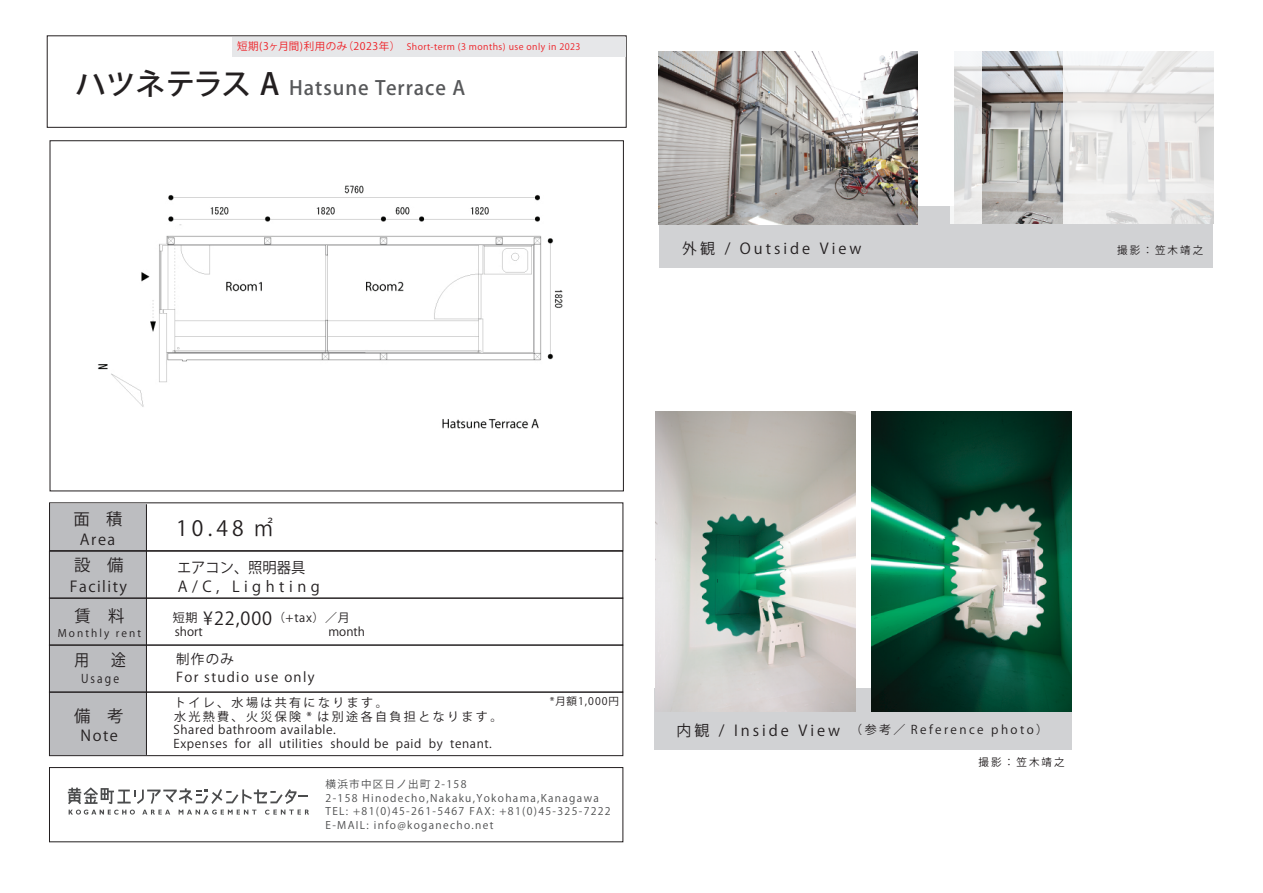
<style>
.page{position:relative;width:1263px;height:893px;background:#fff}
.page>*{position:absolute;margin:0;border:0;box-sizing:border-box;transform-origin:0 0}
.t1{font:21px "Koz Go Pro";color:#231f20}
.t2{font:500 19.5px "Koz Go Pr 6 N";letter-spacing:.05em;color:#57585a}
.t3{font:16.5px "Koz Go Pr 6 N";color:#231f20;scale:.89 1}
.t4{font:16.5px "Koz Go Pr 6 N";color:#231f20}
.t5{font:16.35px "Koz Go Pro";color:#231f20}
.t6{font:15px/18.1px "Koz Go Pro";letter-spacing:.3em;color:#231f20;scale:.95 1}
.t7{font:15px "Koz Go Pro";letter-spacing:.1em;color:#231f20}
.t8{font:15px "Koz Go Pro";letter-spacing:.2em;color:#231f20}
.t9{font:13.5px/18px "Koz Go Pr 6 N";letter-spacing:.1em;color:#231f20}
.t10{font:12px/13.5px "Koz Go Pro";letter-spacing:.05em;color:#231f20}
.t11{font:12px "Koz Go Pro";letter-spacing:.2em;color:#231f20}
.t12{font:12px "Koz Go Pr 6 N";color:#231f20}
.t13{font:12px "Koz Go Pr 6 N";color:#231f20;scale:.89 1}
.t14{font:10.5px/13.5px "Koz Go Pro";letter-spacing:.125em;color:#4b4c4d}
.t15{font:10.5px "Koz Go Pr 6 N";letter-spacing:.2em;color:#231f20}
.t16{font:10.5px "Koz Go Pro";letter-spacing:.2em;color:#231f20}
.t17{font:9px "Koz Go Pr 6 N";letter-spacing:.05em;color:#ee1d23}
.s1{font-size:10.5px}
.s2{font-size:30px;color:#231f20}
.s3{font-size:18px}
.s4{font-size:15px}
</style>
<div class="page">
<div style="left:49px;top:767px;width:574px;height:75px;border:1px solid #231f20"></div>
<svg style="left:68px;top:787px;width:241px;height:28px"></svg>
<div style="left:49px;top:504px;width:97px;height:251px;background:#bcbdc0"></div>
<div style="left:49px;top:551px;width:574px;height:47px;border:1px solid #231f20"></div>
<div style="left:49px;top:598px;width:574px;height:47px;border:1px solid #231f20"></div>
<div style="left:49px;top:645px;width:574px;height:47px;border:1px solid #231f20"></div>
<div style="left:49px;top:692px;width:574px;height:64px;border:1px solid #231f20"></div>
<hr style="left:146px;top:504px;width:1px;height:251px;background:#231f20">
<div style="left:49px;top:503px;width:574px;height:48px;border:1px solid #231f20"></div>
<div style="left:47px;top:35px;width:580px;height:93px;border:1px solid #231f20"></div>
<div style="left:232px;top:37px;width:393px;height:20px;background:#e6e7e9"></div>
<img style="left:97px;top:185px;width:466px;height:244px">
<div style="left:659px;top:206px;width:554px;height:61px;background:#d1d2d4"></div>
<div style="left:655px;top:688px;width:417px;height:61px;background:#d1d2d4"></div>
<img style="left:981px;top:51px;width:83px;height:172px">
<img style="left:659px;top:52px;width:258px;height:172px">
<svg style="left:950px;top:51px;width:31px;height:172px"></svg>
<svg style="left:1064px;top:51px;width:150px;height:172px;fill:#ececeb"></svg>
<img style="left:656px;top:412px;width:199px;height:300px">
<img style="left:871px;top:412px;width:200px;height:300px">
<p class="t17" style="left:237px;top:41px;width:345px"><span class="s1">短期(3ヶ月間)利用のみ（2023年）　</span>Short-term (3 months) use only in 2023</p>
<h2 class="t2" style="left:76px;top:77px;width:391px"><span class="s2">ハツネテラス A</span> Hatsune Terrace A</h2>
<p class="t8" style="left:682px;top:239px;width:181px">外観 / Outside View</p>
<p class="t16" style="left:1117px;top:243px;width:88px">撮影：笠木靖之</p>
<h3 class="t5" style="left:74px;top:508px;width:51px">面　積</h3>
<h3 class="t5" style="left:74px;top:554px;width:51px">設　備</h3>
<p class="t7" style="left:80px;top:530px;width:37px">Area</p>
<p class="t7" style="left:70px;top:577px;width:59px">Facility</p>
<h3 class="t4" style="left:74px;top:606px;width:52px">賃 料</h3>
<p class="t15" style="left:58px;top:627px;width:85px">Monthly rent</p>
<h3 class="t3" style="left:74px;top:650px;width:18px">用</h3>
<h3 class="t3" style="left:111px;top:650px;width:18px">途</h3>
<p class="t13" style="left:81px;top:671px;width:45px">Usage</p>
<h3 class="t5" style="left:74px;top:706px;width:51px">備　考</h3>
<p class="t7" style="left:81px;top:725px;width:39px">Note</p>
<h1 class="t1" style="left:176px;top:515px;width:100px">10.48 ㎡</h1>
<p class="t6" style="left:177px;top:559px;width:152px">エアコン、照明器具<br>A/C, Lighting</p>
<p class="t10" style="left:173px;top:612px;width:178px">短期 <span class="s3">¥22,000</span>（+tax）／月</p>
<p class="t12" style="left:175px;top:625px;width:29px">short</p>
<p class="t12" style="left:328px;top:625px;width:38px">month</p>
<p class="t9" style="left:176px;top:651px;width:140px">制作のみ<br>For studio use only</p>
<p class="t10" style="left:173px;top:696px;width:330px">トイレ、水場は共有になります。<br>水光熱費、火災保険 * は別途各自負担となります。<br>Shared bathroom available.<br>Expenses for all utilities should be paid by tenant.</p>
<p class="t15" style="left:550px;top:696px;width:71px">*月額1,000円</p>
<p class="t14" style="left:326px;top:778px;width:287px">横浜市中区日ノ出町 2-158<br>2-158 Hinodecho,Nakaku,Yokohama,Kanagawa TEL: +81(0)45-261-5467 FAX: +81(0)45-325-7222<br>E-MAIL: info@koganecho.net</p>
<p class="t11" style="left:676px;top:722px;width:373px"><span class="s4">内観 / Inside View</span> （参考／ Reference photo）</p>
<p class="t16" style="left:978px;top:756px;width:88px">撮影：笠木靖之</p>
</div>
